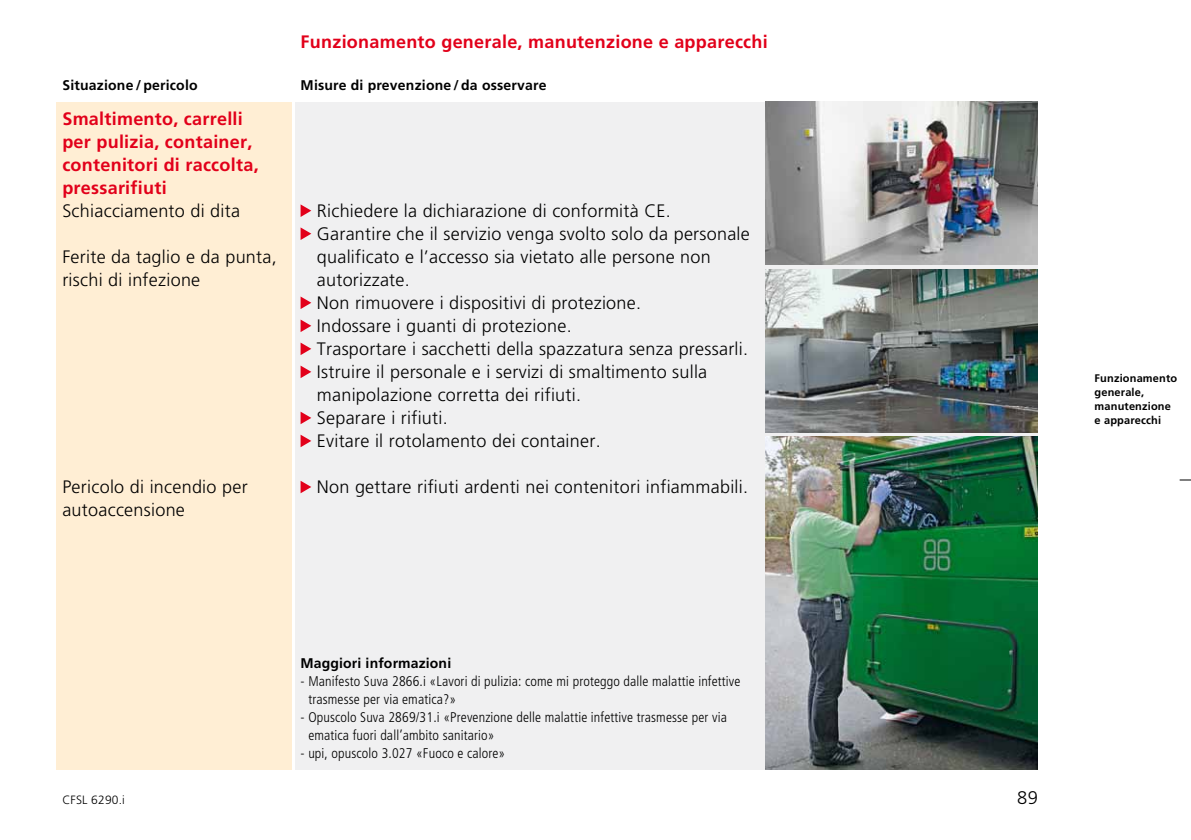
<style>
.page{position:relative;width:1191px;height:840px;background:#fff}
.page>*{position:absolute;margin:0;border:0;box-sizing:border-box;transform-origin:0 0}
.t1{font:300 18.2px "Frutiger LT Std";color:#000}
.t2{font:300 18px/23px "Frutiger LT Std";letter-spacing:.015em;color:#000}
.t3{font:700 18px/23px "Frutiger LT Std";letter-spacing:.015em;color:#e2001a}
.t4{font:300 condensed 14px/18px "Frutiger LT Std";letter-spacing:.01em;color:#000}
.t5{font:700 14px "Frutiger LT Std";letter-spacing:.015em;color:#000}
.t6{font:300 12px "Frutiger LT Std";letter-spacing:.015em;color:#000}
.t7{font:700 11px/14px "Frutiger LT Std";letter-spacing:.015em;color:#000}
</style>
<div class="page">
<div style="left:57px;top:102px;width:235px;height:667px;background:#ffeed4"></div>
<div style="left:295px;top:102px;width:742px;height:667px;background:#f0f0f1"></div>
<img style="left:765px;top:269px;width:272px;height:163px">
<img style="left:765px;top:436px;width:272px;height:333px">
<img style="left:765px;top:102px;width:272px;height:163px">
<svg style="left:1179px;top:479px;width:12px;height:1px"></svg>
<svg style="left:300px;top:204px;width:11px;height:13px"></svg>
<svg style="left:300px;top:227px;width:11px;height:13px"></svg>
<svg style="left:300px;top:296px;width:11px;height:13px"></svg>
<svg style="left:300px;top:319px;width:11px;height:13px"></svg>
<svg style="left:300px;top:342px;width:11px;height:13px"></svg>
<svg style="left:300px;top:365px;width:11px;height:13px"></svg>
<svg style="left:300px;top:411px;width:11px;height:13px"></svg>
<svg style="left:300px;top:434px;width:11px;height:13px"></svg>
<svg style="left:300px;top:480px;width:11px;height:13px"></svg>
<p class="t3" style="left:300px;top:30px;width:469px">Funzionamento generale, manutenzione e apparecchi</p>
<p class="t5" style="left:62px;top:77px;width:137px">Situazione / pericolo</p>
<p class="t5" style="left:300px;top:77px;width:247px">Misure di prevenzione / da osservare</p>
<p class="t3" style="left:62px;top:107px;width:198px">Smaltimento, carrelli per pulizia, container, contenitori di raccolta, pressarifiuti</p>
<p class="t2" style="left:62px;top:199px;width:179px">Schiacciamento di dita</p>
<p class="t2" style="left:62px;top:245px;width:216px">Ferite da taglio e da punta, rischi di infezione</p>
<p class="t2" style="left:62px;top:475px;width:187px">Pericolo di incendio per autoaccensione</p>
<p class="t2" style="left:317px;top:199px;width:434px">Richiedere la dichiarazione di conformità CE.<br>Garantire che il servizio venga svolto solo da personale qualificato e l’accesso sia vietato alle persone non autorizzate.<br>Non rimuovere i dispositivi di protezione.<br>Indossare i guanti di protezione.<br>Trasportare i sacchetti della spazzatura senza pressarli.<br>Istruire il personale e i servizi di smaltimento sulla manipolazione corretta dei rifiuti.<br>Separare i rifiuti.<br>Evitare il rotolamento dei container.</p>
<p class="t2" style="left:317px;top:475px;width:433px">Non gettare rifiuti ardenti nei contenitori infiammabili.</p>
<p class="t5" style="left:300px;top:654px;width:152px">Maggiori informazioni</p>
<p class="t4" style="left:308px;top:672px;width:433px;text-indent:-8px">- Manifesto Suva 2866.i «Lavori di pulizia: come mi proteggo dalle malattie infettive trasmesse per via ematica?»</p>
<p class="t4" style="left:308px;top:708px;width:420px;text-indent:-8px">- Opuscolo Suva 2869/31.i «Prevenzione delle malattie infettive trasmesse per via ematica fuori dall’ambito sanitario»</p>
<p class="t4" style="left:300px;top:744px;width:206px">- upi, opuscolo 3.027 «Fuoco e calore»</p>
<p class="t6" style="left:62px;top:792px;width:64px">CFSL 6290.i</p>
<p class="t1" style="left:1017px;top:787px;width:22px">89</p>
<p class="t7" style="left:1094px;top:370px;width:84px">Funzionamento generale, manutenzione e apparecchi</p>
</div>
